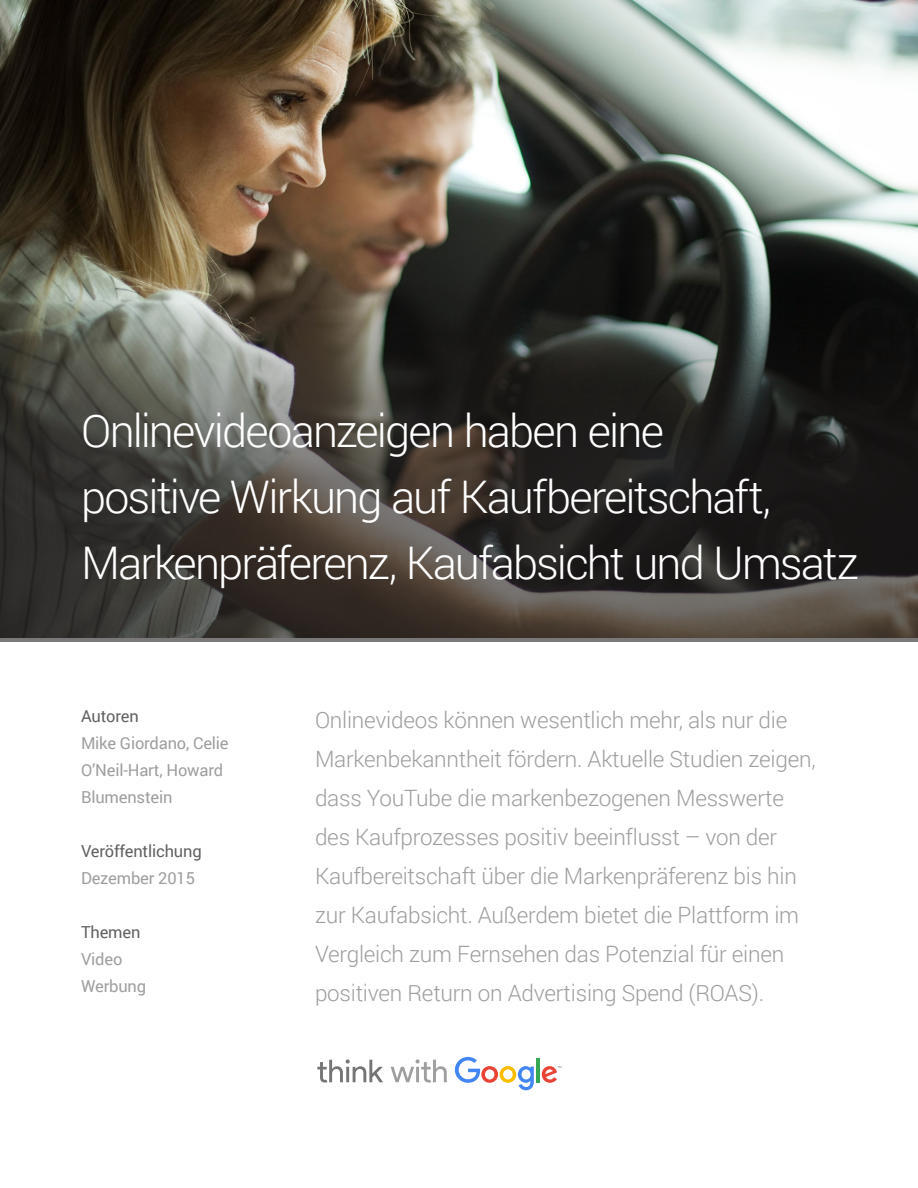
<style>
.page{position:relative;width:918px;height:1188px;background:#fff}
.page>*{position:absolute;margin:0;border:0;box-sizing:border-box;transform-origin:0 0}
.t1{font:300 45px/66px "Roboto";letter-spacing:-.04em;color:#fff}
.Rundown{font:300 22.5px/39px "Roboto";letter-spacing:-.01em;color:#9e9e9e}
.t2{font:16.5px/27px "Roboto";letter-spacing:-.01em;color:#9e9e9e}
.t3{font:16.5px "Roboto";letter-spacing:-.01em;color:#616161}
</style>
<div class="page">
<img style="left:0;top:0;width:918px;height:288px">
<svg style="left:0;top:288px;width:918px;height:354px;background:#3d3a35"></svg>
<svg style="left:317px;top:1059px;width:66px;height:24px"></svg>
<svg style="left:391px;top:1059px;width:56px;height:24px"></svg>
<svg style="left:455px;top:1057px;width:79px;height:33px"></svg>
<hr style="left:536px;top:1058px;width:4px;height:24px;background:#34a853">
<svg style="left:542px;top:1066px;width:19px;height:17px"></svg>
<p class="t1" style="left:81px;top:397px;width:779px">Onlinevideoanzeigen haben eine<br>positive Wirkung auf Kaufbereitschaft,<br>Markenpräferenz, Kaufabsicht und Umsatz</p>
<p class="t3" style="left:81px;top:705px;width:59px">Autoren</p>
<p class="t2" style="left:81px;top:729px;width:149px">Mike Giordano, Celie<br>O’Neil-Hart, Howard<br>Blumenstein</p>
<p class="t3" style="left:81px;top:840px;width:122px">Veröffentlichung</p>
<p class="t2" style="left:81px;top:864px;width:115px">Dezember 2015</p>
<p class="t3" style="left:81px;top:921px;width:61px">Themen</p>
<p class="t2" style="left:81px;top:945px;width:43px">Video</p>
<p class="t2" style="left:81px;top:972px;width:67px">Werbung</p>
<p class="Rundown" style="left:315px;top:700px;width:502px">Onlinevideos können wesentlich mehr, als nur die Markenbekanntheit fördern. Aktuelle Studien zeigen, dass YouTube die markenbezogenen Messwerte des Kaufprozesses positiv beeinflusst – von der Kaufbereitschaft über die Markenpräferenz bis hin zur Kaufabsicht. Außerdem bietet die Plattform im Vergleich zum Fernsehen das Potenzial für einen positiven Return on Advertising Spend (ROAS).</p>
</div>
